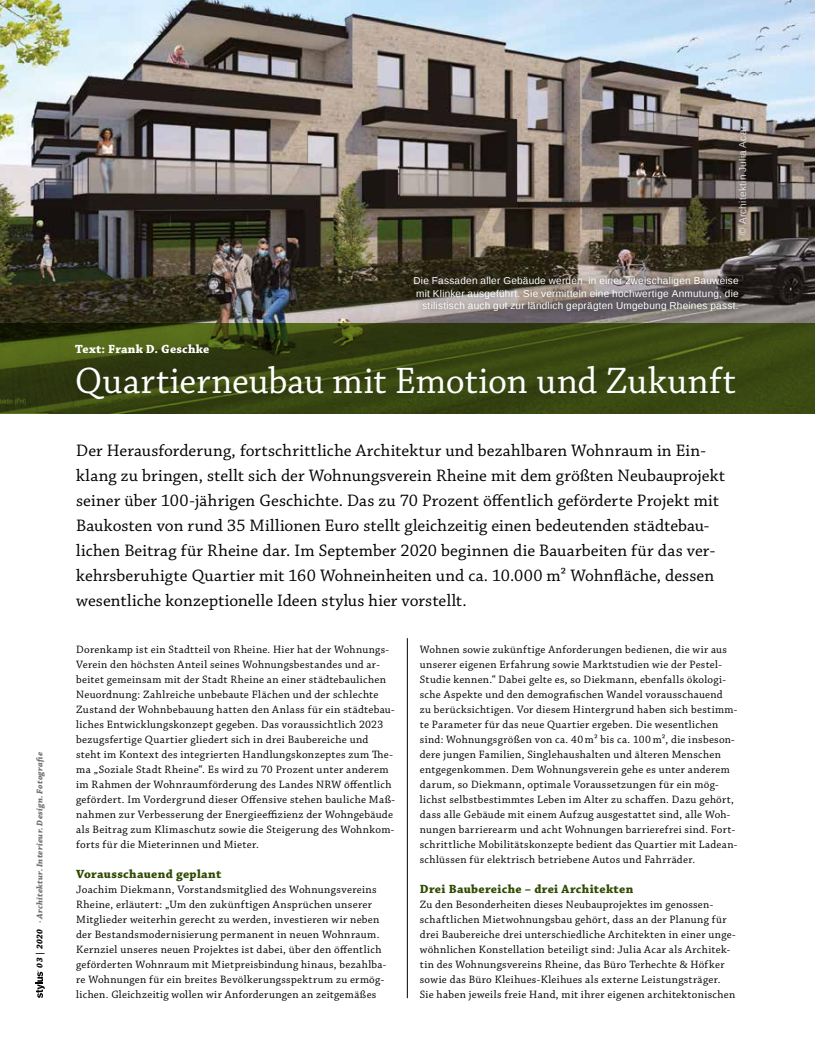
<style>
.page{position:relative;width:815px;height:1063px;background:#fff}
.page>*{position:absolute;margin:0;border:0;box-sizing:border-box;transform-origin:0 0}
.t1{font:38.75px "Chaparral Pro";color:#fff}
.t2{font:17.5px/25px "Chaparral Pro";letter-spacing:.005em;color:#000}
.t3{font:700 12.5px "Chaparral Pro";letter-spacing:.025em;color:#304b00}
.t4{font:700 12.5px "Chaparral Pro";letter-spacing:.02em;color:#fff}
.t5{font:11.25px/15px "Chaparral Pro";letter-spacing:.03em;color:#000}
.t6{font:10px/12.5px "Liberation Sans";letter-spacing:.025em;color:#fff;text-align:right}
.t7{font:italic 700 8.75px "Chaparral Pro";letter-spacing:.03em;color:#6e6e6e}
.s1{color:#000}
</style>
<div class="page">
<svg style="left:36px;top:970px;width:9px;height:28px"></svg>
<img style="left:0;top:0;width:815px;height:323px">
<hr style="left:407px;top:638px;width:1px;height:360px;background:#000">
<div style="left:732px;top:120px;width:22px;height:122px;background:#000;opacity:.75"></div>
<div style="left:406px;top:270px;width:340px;height:49px;background:#000;opacity:.75"></div>
<svg style="left:0;top:323px;width:815px;height:90px;background:#384611"></svg>
<p class="t7" style="left:35px;top:968px;width:217px;rotate:-90deg"><span class="s1">03 | 2020</span> · Architektur. Interieur. Design. Fotografie</p>
<p class="t6" style="left:737px;top:235px;width:110px;rotate:-90deg">© Architektin Julia Acar</p>
<p class="t6" style="left:413px;top:275px;width:327px">Die Fassaden aller Gebäude werden in einer zweischaligen Bauweise mit Klinker ausgeführt. Sie vermitteln eine hochwertige Anmutung, die stilistisch auch gut zur ländlich geprägten Umgebung Rheines passt.</p>
<p class="t4" style="left:75px;top:341px;width:136px">Text: Frank D. Geschke</p>
<h1 class="t1" style="left:75px;top:359px;width:662px">Quartierneubau mit Emotion und Zukunft</h1>
<p class="t2" style="left:76px;top:439px;width:650px">Der Herausforderung, fortschrittliche Architektur und bezahlbaren Wohnraum in Ein&shy;klang zu bringen, stellt sich der Wohnungsverein Rheine mit dem größten Neubauprojekt seiner über 100-jährigen Geschichte. Das zu 70 Prozent öffentlich geförderte Projekt mit Baukosten von rund 35 Millionen Euro stellt gleichzeitig einen bedeutenden städtebau&shy;lichen Beitrag für Rheine dar. Im September 2020 beginnen die Bauarbeiten für das ver&shy;kehrsberuhigte Quartier mit 160 Wohneinheiten und ca. 10.000 m² Wohnfläche, dessen wesentliche konzeptionelle Ideen stylus hier vorstellt.</p>
<p class="t5" style="left:76px;top:643px;width:320px">Dorenkamp ist ein Stadtteil von Rheine. Hier hat der Wohnungs-Verein den höchsten Anteil seines Wohnungsbestandes und ar&shy;beitet gemeinsam mit der Stadt Rheine an einer städtebaulichen Neuordnung: Zahlreiche unbebaute Flächen und der schlechte Zustand der Wohnbebauung hatten den Anlass für ein städtebau&shy;liches Entwicklungskonzept gegeben. Das voraussichtlich 2023 bezugsfertige Quartier gliedert sich in drei Baubereiche und steht im Kontext des integrierten Handlungskonzeptes zum The&shy;ma „Soziale Stadt Rheine“. Es wird zu 70 Prozent unter anderem im Rahmen der Wohnraumförderung des Landes NRW öffentlich gefördert. Im Vordergrund dieser Offensive stehen bauliche Maß&shy;nahmen zur Verbesserung der Energieeffizienz der Wohngebäude als Beitrag zum Klimaschutz sowie die Steigerung des Wohnkom&shy;forts für die Mieterinnen und Mieter.</p>
<p class="t3" style="left:76px;top:867px;width:147px">Vorausschauend geplant</p>
<p class="t5" style="left:76px;top:883px;width:312px">Joachim Diekmann, Vorstandsmitglied des Wohnungsvereins Rheine, erläutert: „Um den zukünftigen Ansprüchen unserer Mitglieder weiterhin gerecht zu werden, investieren wir neben der Bestandsmodernisierung permanent in neuen Wohnraum.<br>Kernziel unseres neuen Projektes ist dabei, über den öffentlich geförderten Wohnraum mit Mietpreisbindung hinaus, bezahlba&shy;re Wohnungen für ein breites Bevölkerungsspektrum zu ermög&shy;lichen. Gleichzeitig wollen wir Anforderungen an zeitgemäßes</p>
<p class="t5" style="left:420px;top:643px;width:319px">Wohnen sowie zukünftige Anforderungen bedienen, die wir aus unserer eigenen Erfahrung sowie Marktstudien wie der Pestel-Studie kennen.“ Dabei gelte es, so Diekmann, ebenfalls ökologi&shy;sche Aspekte und den demografischen Wandel vorausschauend<br>zu berücksichtigen. Vor diesem Hintergrund haben sich bestimm&shy;te Parameter für das neue Quartier ergeben. Die wesentlichen sind: Wohnungsgrößen von ca. 40 m² bis ca. 100 m², die insbeson&shy;dere jungen Familien, Singlehaushalten und älteren Menschen entgegenkommen. Dem Wohnungsverein gehe es unter anderem darum, so Diekmann, optimale Voraussetzungen für ein mög&shy;lichst selbstbestimmtes Leben im Alter zu schaffen. Dazu gehört, dass alle Gebäude mit einem Aufzug ausgestattet sind, alle Woh&shy;nungen barrierearm und acht Wohnungen barrierefrei sind. Fort&shy;schrittliche Mobilitätskonzepte bedient das Quartier mit Ladean&shy;schlüssen für elektrisch betriebene Autos und Fahrräder.</p>
<p class="t3" style="left:420px;top:882px;width:215px">Drei Baubereiche – drei Architekten</p>
<p class="t5" style="left:420px;top:898px;width:317px">Zu den Besonderheiten dieses Neubauprojektes im genossen&shy;schaftlichen Mietwohnungsbau gehört, dass an der Planung für drei Baubereiche drei unterschiedliche Architekten in einer unge&shy;wöhnlichen Konstellation beteiligt sind: Julia Acar als Architek&shy;tin des Wohnungsvereins Rheine, das Büro Terhechte &amp; Höfker sowie das Büro Kleihues-Kleihues als externe Leistungsträger.<br>Sie haben jeweils freie Hand, mit ihrer eigenen architektonischen</p>
</div>
